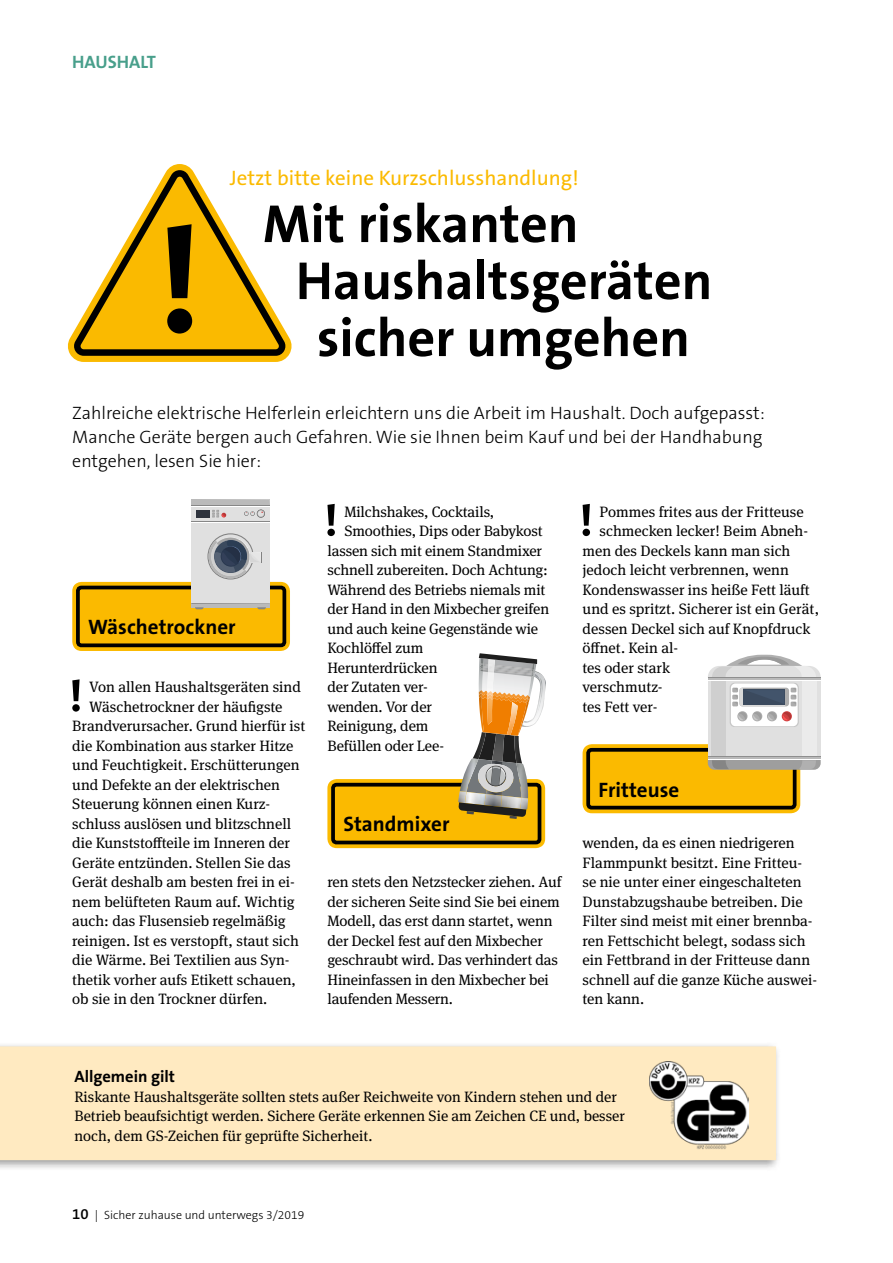
<style>
.page{position:relative;width:893px;height:1263px;background:#fff}
.page>*{position:absolute;margin:0;border:0;box-sizing:border-box;transform-origin:0 0}
.Ü1{font:700 54px "The Sans B7";color:#000}
.Ü_Schmuck{font:21px "The Sans B5 Plain";color:#fbba00}
.Subhead2{font:700 21px "The Sans B7";color:#000}
.Vorspanntext{font:300 18px/24px "The Sans B3";color:#000}
.Kolumnentitel_li{font:700 18px "The Sans B7";color:#489f8b}
.Subhead2-2{font:700 16.5px "The Sans B7";color:#000}
.Fließtext{font:15px/19.5px "DGUV Meta Serif";color:#000}
.t1{font:300 12px "The Sans B3";color:#000}
.s1{font-family:"The Sans B6";font-weight:600;font-size:15px}
</style>
<div class="page">
<svg style="left:72px;top:679px;width:8px;height:33px"></svg>
<svg style="left:327px;top:504px;width:8px;height:32px"></svg>
<svg style="left:583px;top:504px;width:7px;height:32px"></svg>
<div style="left:0;top:1041px;width:781px;height:131px;background:#000;opacity:.4"></div>
<div style="left:0;top:1046px;width:776px;height:114px;background:#ffeac1"></div>
<img style="left:649px;top:1062px;width:99px;height:87px">
<div style="left:72px;top:582px;width:218px;height:69px;background:#fbba00;border-radius:9px"></div>
<div style="left:76px;top:586px;width:210px;height:61px;border:4px solid #000;border-radius:4px"></div>
<div style="left:327px;top:779px;width:218px;height:69px;background:#fbba00;border-radius:9px"></div>
<div style="left:331px;top:783px;width:210px;height:61px;border:4px solid #000;border-radius:4px"></div>
<div style="left:583px;top:744px;width:217px;height:69px;background:#fbba00;border-radius:9px"></div>
<div style="left:586px;top:748px;width:210px;height:61px;border:4px solid #000;border-radius:4px"></div>
<div style="left:191px;top:506px;width:79px;height:97px;background:#e0e0e0"></div>
<svg style="left:191px;top:603px;width:79px;height:6px"></svg>
<hr style="left:191px;top:522px;width:79px;height:1px;background:#fff">
<hr style="left:191px;top:521px;width:79px;height:1px;background:#878787">
<svg style="left:208px;top:533px;width:53px;height:45px"></svg>
<svg style="left:191px;top:499px;width:79px;height:19px"></svg>
<svg style="left:458px;top:653px;width:88px;height:166px"></svg>
<div style="left:708px;top:680px;width:113px;height:77px;background:#e0e0e0"></div>
<hr style="left:708px;top:757px;width:113px;height:2px;background:#bababa">
<hr style="left:708px;top:677px;width:113px;height:3px;background:#bababa">
<svg style="left:708px;top:760px;width:113px;height:10px"></svg>
<svg style="left:730px;top:683px;width:69px;height:44px"></svg>
<svg style="left:731px;top:683px;width:67px;height:43px"></svg>
<svg style="left:732px;top:688px;width:64px;height:33px;background:#a8a8af"></svg>
<div style="left:802px;top:680px;width:15px;height:77px;background:#ebebeb"></div>
<div style="left:711px;top:680px;width:15px;height:77px;background:#cfcfcf"></div>
<hr style="left:708px;top:680px;width:113px;height:1px;background:#fff">
<hr style="left:708px;top:677px;width:113px;height:1px;background:#8f8f8f">
<hr style="left:708px;top:759px;width:113px;height:1px;background:#fff">
<hr style="left:708px;top:756px;width:113px;height:1px;background:#8f8f8f">
<svg style="left:708px;top:655px;width:113px;height:22px"></svg>
<svg style="left:68px;top:164px;width:224px;height:198px"></svg>
<p class="Kolumnentitel_li" style="left:72px;top:52px;width:85px">HAUSHALT</p>
<p class="Ü_Schmuck" style="left:230px;top:167px;width:351px">Jetzt bitte keine Kurzschlusshandlung!</p>
<p class="Ü1" style="left:263px;top:195px;width:317px">Mit riskanten</p>
<p class="Ü1" style="left:296px;top:252px;width:418px">Haushaltsgeräten</p>
<p class="Ü1" style="left:317px;top:309px;width:375px">sicher umgehen</p>
<p class="Vorspanntext" style="left:72px;top:402px;width:694px">Zahlreiche elektrische Helferlein erleichtern uns die Arbeit im Haushalt. Doch aufgepasst:<br>Manche Geräte bergen auch Gefahren. Wie sie Ihnen beim Kauf und bei der Handhabung entgehen, lesen Sie hier:</p>
<p class="Subhead2" style="left:88px;top:616px;width:149px">Wäschetrockner</p>
<p class="Fließtext" style="left:89px;top:677px;width:213px">Von allen Haushaltsgeräten sind</p>
<p class="Fließtext" style="left:89px;top:697px;width:195px">Wäschetrockner der häufigste</p>
<p class="Fließtext" style="left:72px;top:716px;width:235px">Brandverursacher. Grund hierfür ist</p>
<p class="Fließtext" style="left:72px;top:736px;width:223px">die Kombination aus starker Hitze</p>
<p class="Fließtext" style="left:72px;top:755px;width:229px">und Feuchtigkeit. Erschütterungen</p>
<p class="Fließtext" style="left:72px;top:775px;width:209px">und Defekte an der elektrischen</p>
<p class="Fließtext" style="left:72px;top:794px;width:199px">Steuerung können einen Kurz-</p>
<p class="Fließtext" style="left:72px;top:814px;width:221px">schluss auslösen und blitzschnell</p>
<p class="Fließtext" style="left:72px;top:833px;width:219px">die Kunststoffteile im Inneren der</p>
<p class="Fließtext" style="left:72px;top:853px;width:220px">Geräte entzünden. Stellen Sie das</p>
<p class="Fließtext" style="left:72px;top:872px;width:224px">Gerät deshalb am besten frei in ei-</p>
<p class="Fließtext" style="left:72px;top:892px;width:224px">nem belüfteten Raum auf. Wichtig</p>
<p class="Fließtext" style="left:72px;top:911px;width:215px">auch: das Flusensieb regelmäßig</p>
<p class="Fließtext" style="left:72px;top:931px;width:228px">reinigen. Ist es verstopft, staut sich</p>
<p class="Fließtext" style="left:72px;top:950px;width:219px">die Wärme. Bei Textilien aus Syn-</p>
<p class="Fließtext" style="left:72px;top:970px;width:225px">thetik vorher aufs Etikett schauen,</p>
<p class="Fließtext" style="left:72px;top:989px;width:197px">ob sie in den Trockner dürfen.</p>
<p class="Fließtext" style="left:344px;top:502px;width:151px">Milchshakes, Cocktails,</p>
<p class="Fließtext" style="left:344px;top:521px;width:200px">Smoothies, Dips oder Babykost</p>
<p class="Fließtext" style="left:327px;top:541px;width:216px">lassen sich mit einem Standmixer</p>
<p class="Fließtext" style="left:327px;top:560px;width:222px">schnell zubereiten. Doch Achtung:</p>
<p class="Fließtext" style="left:327px;top:580px;width:219px">Während des Betriebs niemals mit</p>
<p class="Fließtext" style="left:327px;top:599px;width:223px">der Hand in den Mixbecher greifen</p>
<p class="Fließtext" style="left:327px;top:619px;width:212px">und auch keine Gegenstände wie</p>
<p class="Fließtext" style="left:327px;top:638px;width:97px">Kochlöffel zum</p>
<p class="Fließtext" style="left:327px;top:658px;width:112px">Herunterdrücken</p>
<p class="Fließtext" style="left:327px;top:677px;width:102px">der Zutaten ver-</p>
<p class="Fließtext" style="left:327px;top:697px;width:106px">wenden. Vor der</p>
<p class="Fließtext" style="left:327px;top:716px;width:103px">Reinigung, dem</p>
<p class="Fließtext" style="left:327px;top:736px;width:118px">Befüllen oder Lee-</p>
<p class="Subhead2" style="left:343px;top:813px;width:108px">Standmixer</p>
<p class="Fließtext" style="left:327px;top:872px;width:236px">ren stets den Netzstecker ziehen. Auf der sicheren Seite sind Sie bei einem Modell, das erst dann startet, wenn der Deckel fest auf den Mixbecher geschraubt wird. Das verhindert das Hineinfassen in den Mixbecher bei laufenden Messern.</p>
<p class="Fließtext" style="left:600px;top:502px;width:206px">Pommes frites aus der Fritteuse</p>
<p class="Fließtext" style="left:600px;top:521px;width:210px">schmecken lecker! Beim Abneh-</p>
<p class="Fließtext" style="left:583px;top:541px;width:209px">men des Deckels kann man sich</p>
<p class="Fließtext" style="left:583px;top:560px;width:208px">jedoch leicht verbrennen, wenn</p>
<p class="Fließtext" style="left:583px;top:580px;width:229px">Kondenswasser ins heiße Fett läuft</p>
<p class="Fließtext" style="left:583px;top:599px;width:238px">und es spritzt. Sicherer ist ein Gerät,</p>
<p class="Fließtext" style="left:583px;top:619px;width:229px">dessen Deckel sich auf Knopfdruck</p>
<p class="Fließtext" style="left:583px;top:638px;width:97px">öffnet. Kein al-</p>
<p class="Fließtext" style="left:583px;top:658px;width:89px">tes oder stark</p>
<p class="Fließtext" style="left:583px;top:677px;width:81px">verschmutz-</p>
<p class="Fließtext" style="left:583px;top:697px;width:76px">tes Fett ver-</p>
<p class="Subhead2" style="left:599px;top:778px;width:82px">Fritteuse</p>
<p class="Fließtext" style="left:583px;top:833px;width:236px">wenden, da es einen niedrigeren<br>Flammpunkt besitzt. Eine Fritteu&shy;se nie unter einer eingeschalteten<br>Dunstabzugshaube betreiben. Die<br>Filter sind meist mit einer brennba&shy;ren Fettschicht belegt, sodass sich ein Fettbrand in der Fritteuse dann schnell auf die ganze Küche auswei&shy;ten kann.</p>
<p class="Subhead2-2" style="left:74px;top:1068px;width:102px">Allgemein gilt</p>
<p class="Fließtext" style="left:74px;top:1087px;width:552px">Riskante Haushaltsgeräte sollten stets außer Reichweite von Kindern stehen und der<br>Betrieb beaufsichtigt werden. Sichere Geräte erkennen Sie am Zeichen CE und, besser noch, dem GS-Zeichen für geprüfte Sicherheit.</p>
<p class="t1" style="left:72px;top:1208px;width:233px"><span class="s1">10</span> | Sicher zuhause und unterwegs 3/2019</p>
</div>
